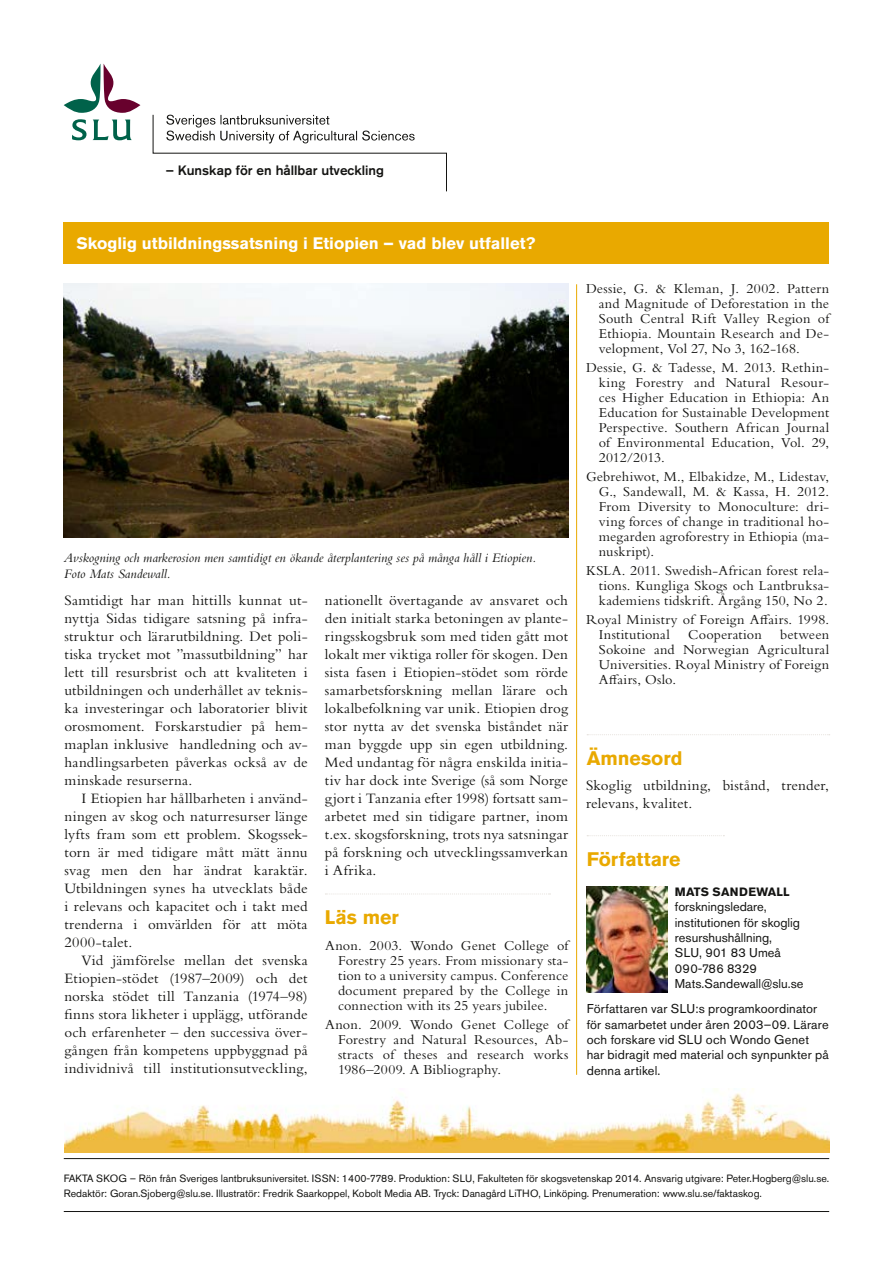
<style>
.page{position:relative;width:893px;height:1263px;background:#fff}
.page>*{position:absolute;margin:0;border:0;box-sizing:border-box;transform-origin:0 0}
.t1{font:700 19.5px "Akzidenz Grotesk Std";color:#e9a900}
.t2{font:700 16.5px "Akzidenz Grotesk Std";color:#fff}
.t3{font:15px/18px "Bembo Std";letter-spacing:.02em;color:#141412;text-align:justify}
.t4{font:15px/18px "Bembo";letter-spacing:.01em;color:#141412}
.t5{font:14.25px/15px "Bembo Std";letter-spacing:.015em;color:#141412;text-align:justify}
.t6{font:italic 13.5px/16.2px "Bembo Std";color:#141412}
.t7{font:500 13.5px "Akzidenz Grotesk Std";color:#141412}
.t8{font:12.75px/15.3px "Akzidenz Grotesk Std";letter-spacing:.01em;color:#141412}
.t9{font:700 12px "Akzidenz Grotesk Std";letter-spacing:.015em;color:#141412}
.t10{font:10.5px/15px "Akzidenz Grotesk Std";color:#141412}
</style>
<div class="page">
<svg style="left:152px;top:114px;width:295px;height:78px"></svg>
<svg style="left:64px;top:64px;width:76px;height:49px"></svg>
<svg style="left:72px;top:119px;width:15px;height:21px"></svg>
<svg style="left:93px;top:120px;width:39px;height:20px"></svg>
<img style="left:64px;top:1088px;width:766px;height:64px">
<div style="left:64px;top:222px;width:765px;height:42px;background:#e9a900"></div>
<hr style="left:64px;top:1158px;width:765px;height:1px;background:#141412">
<hr style="left:64px;top:1211px;width:765px;height:1px;background:#141412">
<hr style="left:576px;top:284px;width:1px;height:791px;background:#e9a900">
<svg style="left:587px;top:835px;width:137px;height:1px"></svg>
<svg style="left:325px;top:893px;width:225px;height:1px"></svg>
<svg style="left:587px;top:734px;width:243px;height:1px"></svg>
<img style="left:586px;top:886px;width:82px;height:106px">
<img style="left:64px;top:284px;width:504px;height:254px">
<p class="t7" style="left:166px;top:162px;width:220px">– Kunskap för en hållbar utveckling</p>
<p class="t2" style="left:77px;top:234px;width:460px">Skoglig utbildningssatsning i Etiopien – vad blev utfallet?</p>
<p class="t6" style="left:64px;top:549px;width:474px">Avskogning och markerosion men samtidigt en ökande återplantering ses på många håll i Etiopien.<br>Foto Mats Sandewall.</p>
<p class="t3" style="left:325px;top:591px;width:245px">nationellt övertagande av ansvaret och den initialt starka betoningen av plante&shy;ringsskogsbruk som med tiden gått mot lokalt mer viktiga roller för skogen. Den sista fasen i Etiopien-stödet som rörde samarbetsforskning mellan lärare och lokalbefolkning var unik. Etiopien drog stor nytta av det svenska biståndet när man byggde upp sin egen utbildning.<br>Med undantag för några enskilda initia&shy;tiv har dock inte Sverige (så som Norge gjort i Tanzania efter 1998) fortsatt sam&shy;arbetet med sin tidigare partner, inom t.ex. skogsforskning, trots nya satsningar på forskning och utvecklingssamverkan i Afrika.</p>
<p class="t3" style="left:64px;top:591px;width:245px">Samtidigt har man hittills kunnat ut&shy;nyttja Sidas tidigare satsning på infra&shy;struktur och lärarutbildning. Det poli&shy;tiska trycket mot ”massutbildning” har lett till resursbrist och att kvaliteten i utbildningen och underhållet av teknis&shy;ka investeringar och laboratorier blivit orosmoment. Forskarstudier på hem&shy;maplan inklusive handledning och av&shy;handlingsarbeten påverkas också av de minskade resurserna.</p>
<p class="t3" style="left:64px;top:789px;width:245px;text-indent:17px">I Etiopien har hållbarheten i använd&shy;ningen av skog och naturresurser länge lyfts fram som ett problem. Skogssek&shy;torn är med tidigare mått mätt ännu svag men den har ändrat karaktär.<br>Utbildningen synes ha utvecklats både i relevans och kapacitet och i takt med trenderna i omvärlden för att möta 2000-talet.</p>
<p class="t3" style="left:64px;top:951px;width:245px;text-indent:17px">Vid jämförelse mellan det svenska Etiopien-stödet (1987–2009) och det norska stödet till Tanzania (1974–98) finns stora likheter i upplägg, utförande och erfarenheter – den successiva över&shy;gången från kompetens uppbyggnad på individnivå till institutionsutveckling,</p>
<h1 class="t1" style="left:325px;top:906px;width:75px">Läs mer</h1>
<p class="t5" style="left:338px;top:938px;width:232px;text-indent:-13px">Anon. 2003. Wondo Genet College of Forestry 25 years. From missionary sta&shy;tion to a university campus. Conference document prepared by the College in connection with its 25 years jubilee.</p>
<p class="t5" style="left:338px;top:1017px;width:232px;text-indent:-13px">Anon. 2009. Wondo Genet College of Forestry and Natural Resources, Ab&shy;stracts of theses and research works 1986–2009. A Bibliography.</p>
<p class="t5" style="left:599px;top:281px;width:232px;text-indent:-13px">Dessie, G. &amp; Kleman, J. 2002. Pattern and Magnitude of Deforestation in the South Central Rift Valley Region of Ethiopia. Mountain Research and De&shy;velopment, Vol 27, No 3, 162-168.</p>
<p class="t5" style="left:599px;top:360px;width:232px;text-indent:-13px">Dessie, G. &amp; Tadesse, M. 2013. Rethin&shy;king Forestry and Natural Resour&shy;ces Higher Education in Ethiopia: An Education for Sustainable Development Perspective. Southern African Journal of Environmental Education, Vol. 29, 2012/2013.</p>
<p class="t5" style="left:599px;top:469px;width:232px;text-indent:-13px">Gebrehiwot, M., Elbakidze, M., Lidestav, G., Sandewall, M. &amp; Kassa, H. 2012.<br>From Diversity to Monoculture: dri&shy;ving forces of change in traditional ho&shy;megarden agroforestry in Ethiopia (ma&shy;nuskript).</p>
<p class="t5" style="left:599px;top:563px;width:232px;text-indent:-13px">KSLA. 2011. Swedish-African forest rela&shy;tions. Kungliga Skogs och Lantbruksa&shy;kademiens tidskrift. Årgång 150, No 2.</p>
<p class="t5" style="left:599px;top:612px;width:232px;text-indent:-13px">Royal Ministry of Foreign Affairs. 1998.<br>Institutional</p>
<p class="t5" style="left:599px;top:627px;width:232px;text-indent:181px">between Sokoine and Norwegian Agricultural Universities. Royal Ministry of Foreign Affairs, Oslo.</p>
<p class="t5" style="left:688px;top:627px;width:75px">Cooperation</p>
<h1 class="t1" style="left:587px;top:747px;width:97px">Ämnesord</h1>
<p class="t4" style="left:586px;top:776px;width:245px">Skoglig utbildning, bistånd, trender, relevans, kvalitet.</p>
<h1 class="t1" style="left:587px;top:848px;width:95px">Författare</h1>
<p class="t9" style="left:675px;top:885px;width:109px">Mats Sandewall</p>
<p class="t8" style="left:675px;top:899px;width:130px">forskningsledare, institutionen för skoglig resurshushållning,<br>SLU, 901 83 Umeå<br>090-786 8329<br>Mats.Sandewall@slu.se</p>
<p class="t8" style="left:587px;top:1001px;width:244px">Författaren var SLU:s programkoordinator för samarbetet under åren 2003–09. Lärare och forskare vid SLU och Wondo Genet har bidragit med material och synpunkter på denna artikel.</p>
<p class="t10" style="left:64px;top:1170px;width:767px">FAKTA SKOG – Rön från Sveriges lantbruksuniversitet. ISSN: 1400-7789. Produktion: SLU, Fakulteten för skogsvetenskap 2014. Ansvarig utgivare: Peter.Hogberg@slu.se.<br>Redaktör: Goran.Sjoberg@slu.se. Illustratör: Fredrik Saarkoppel, Kobolt Media AB. Tryck: Danagård LiTHO, Linköping. Prenumeration: www.slu.se/faktaskog.</p>
</div>
